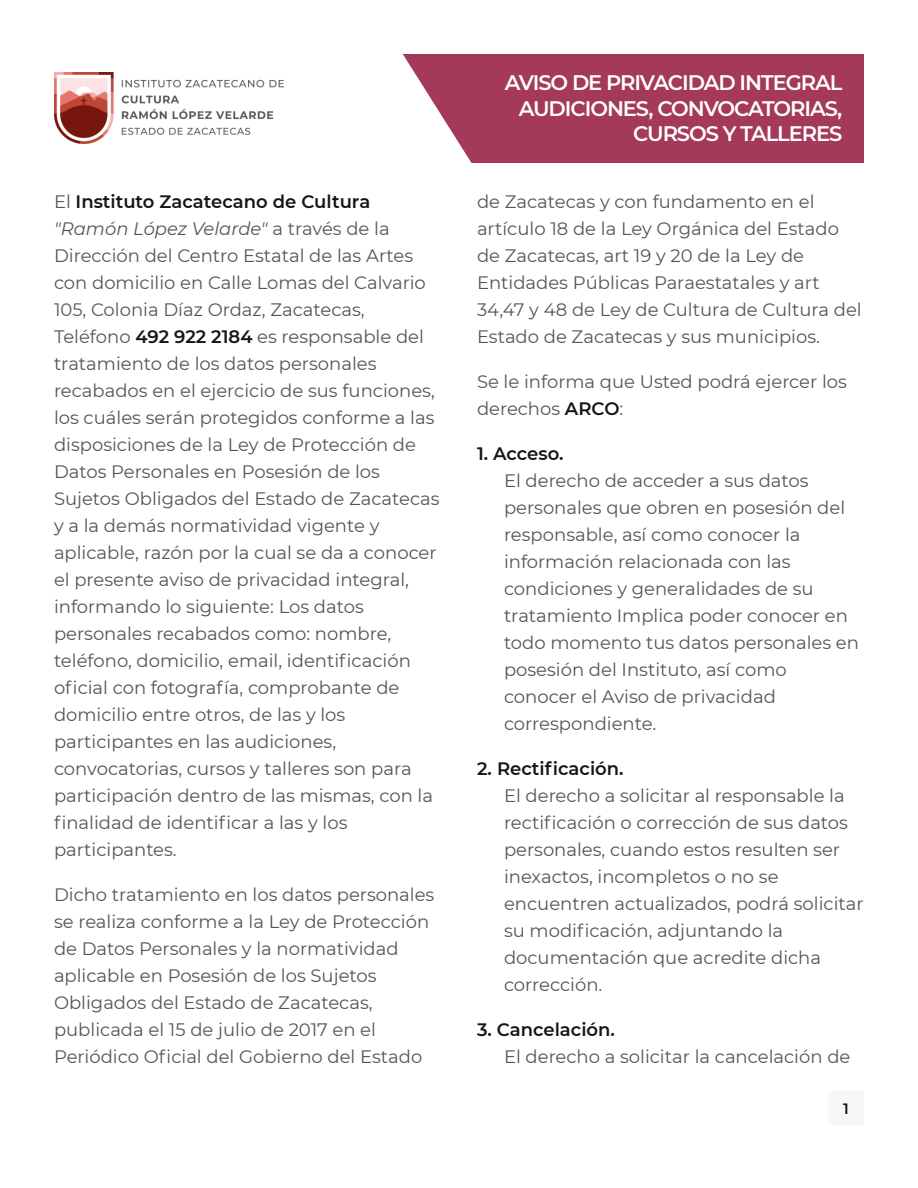
<style>
.page{position:relative;width:918px;height:1188px;background:#fff}
.page>*{position:absolute;margin:0;border:0;box-sizing:border-box;transform-origin:0 0}
.t1{font:600 21px/25.5px "Montserrat";letter-spacing:-.05em;color:#fff;text-align:right}
.t2{font:18px/27px "Montserrat";color:#555}
.t3{font:600 18px "Montserrat";color:#151515}
.t4{font:600 15px "Montserrat";color:#151515}
.s1{font-weight:600;color:#151515}
.s2{font-style:italic}
</style>
<div class="page">
<img style="left:54px;top:72px;width:226px;height:72px">
<div style="left:403px;top:54px;width:461px;height:108px;background:#a43959"></div>
<svg style="left:280px;top:54px;width:193px;height:109px"></svg>
<div style="left:828px;top:1091px;width:36px;height:35px;background:#f7f7f7;border-radius:3px"></div>
<p class="t2" style="left:54px;top:188px;width:387px">El <span class="s1">Instituto Zacatecano de Cultura </span><span class="s2">"Ramón López Velarde"</span> a través de la Dirección del Centro Estatal de las Artes con domicilio en Calle Lomas del Calvario 105, Colonia Díaz Ordaz, Zacatecas, Teléfono <span class="s1">492 922 2184</span> es responsable del tratamiento de los datos personales recabados en el ejercicio de sus funciones, los cuáles serán protegidos conforme a las disposiciones de la Ley de Protección de Datos Personales en Posesión de los Sujetos Obligados del Estado de Zacatecas y a la demás normatividad vigente y aplicable, razón por la cual se da a conocer el presente aviso de privacidad integral, informando lo siguiente: Los datos personales recabados como: nombre, teléfono, domicilio, email, identificación oficial con fotografía, comprobante de domicilio entre otros, de las y los participantes en las audiciones, convocatorias, cursos y talleres son para participación dentro de las mismas, con la finalidad de identificar a las y los participantes.</p>
<p class="t2" style="left:54px;top:881px;width:382px">Dicho tratamiento en los datos personales se realiza conforme a la Ley de Protección de Datos Personales y la normatividad aplicable en Posesión de los Sujetos Obligados del Estado de Zacatecas, publicada el 15 de julio de 2017 en el Periódico Oficial del Gobierno del Estado</p>
<p class="t1" style="left:505px;top:70px;width:339px">AVISO DE PRIVACIDAD INTEGRAL<br>AUDICIONES, CONVOCATORIAS,<br>CURSOS Y TALLERES</p>
<p class="t2" style="left:477px;top:188px;width:386px">de Zacatecas y con fundamento en el artículo 18 de la Ley Orgánica del Estado de Zacatecas, art 19 y 20 de la Ley de Entidades Públicas Paraestatales y art 34,47 y 48 de Ley de Cultura de Cultura del Estado de Zacatecas y sus municipios.</p>
<p class="t2" style="left:477px;top:368px;width:372px">Se le informa que Usted podrá ejercer los derechos <span class="s1">ARCO</span>:</p>
<p class="t3" style="left:477px;top:442px;width:88px">1. Acceso.</p>
<p class="t2" style="left:504px;top:467px;width:356px">El derecho de acceder a sus datos personales que obren en posesión del responsable, así como conocer la información relacionada con las condiciones y generalidades de su tratamiento Implica poder conocer en todo momento tus datos personales en posesión del Instituto, así como conocer el Aviso de privacidad correspondiente.</p>
<p class="t3" style="left:477px;top:757px;width:148px">2. Rectificación.</p>
<p class="t2" style="left:504px;top:782px;width:361px">El derecho a solicitar al responsable la rectificación o corrección de sus datos personales, cuando estos resulten ser inexactos, incompletos o no se encuentren actualizados, podrá solicitar su modificación, adjuntando la documentación que acredite dicha corrección.</p>
<p class="t3" style="left:477px;top:1018px;width:139px">3. Cancelación.</p>
<p class="t2" style="left:504px;top:1043px;width:348px">El derecho a solicitar la cancelación de</p>
<p class="t4" style="left:843px;top:1099px;width:7px">1</p>
</div>
